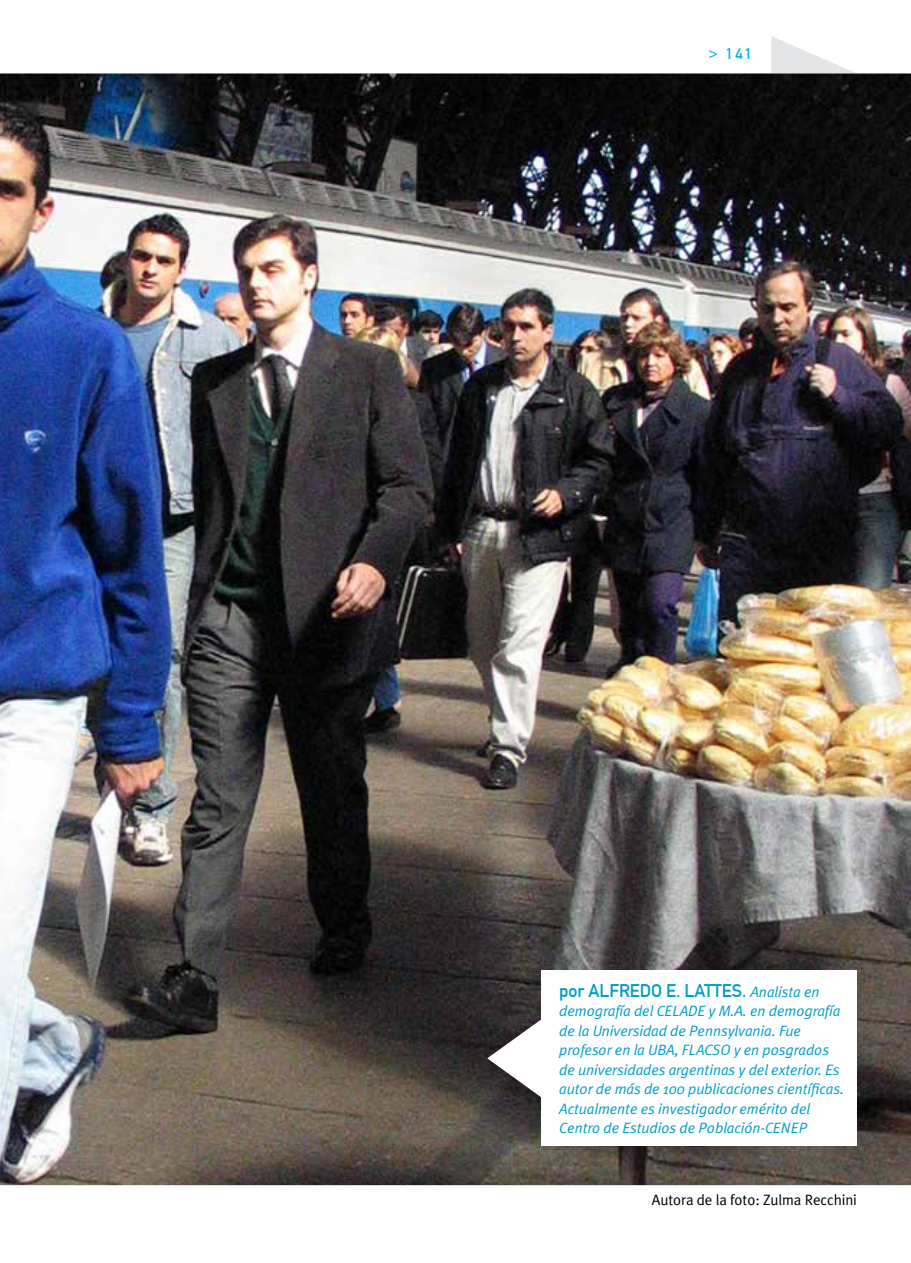
<style>
.page{position:relative;width:911px;height:1263px;background:#fff}
.page>*{position:absolute;margin:0;border:0;box-sizing:border-box;transform-origin:0 0}
.t1{font:18px "DIN1451 Mittelschrift";letter-spacing:-.005em;color:#009dca}
.t2{font:italic 15px/19.5px "Meta Plus Normal";letter-spacing:-.005em;color:#009dca}
.t3{font:15px "Meta Plus Normal";letter-spacing:-.005em;color:#000}
.t4{font:15px "DIN1451 Mittelschrift";color:#00b3f0}
.s1{font-family:"Meta Plus Normal";font-style:italic;font-size:15px}
</style>
<div class="page">
<img style="left:0;top:74px;width:911px;height:1111px">
<div style="left:541px;top:971px;width:316px;height:175px;background:#fff"></div>
<svg style="left:487px;top:1019px;width:54px;height:78px"></svg>
<p class="t4" style="left:709px;top:45px;width:45px">&gt; 141</p>
<p class="t1" style="left:559px;top:980px;width:262px">POR ALFREDO E. LATTES. <span class="s1">Analista en</span></p>
<p class="t2" style="left:559px;top:1001px;width:286px">demografía del CELADE y M.A. en demografía de la Universidad de Pennsylvania. Fue profesor en la UBA, FLACSO y en posgrados de universidades argentinas y del exterior. Es autor de más de 100 publicaciones científicas.<br>Actualmente es investigador emérito del Centro de Estudios de Población-CENEP</p>
<p class="t3" style="left:652px;top:1191px;width:207px">Autora de la foto: Zulma Recchini</p>
</div>
